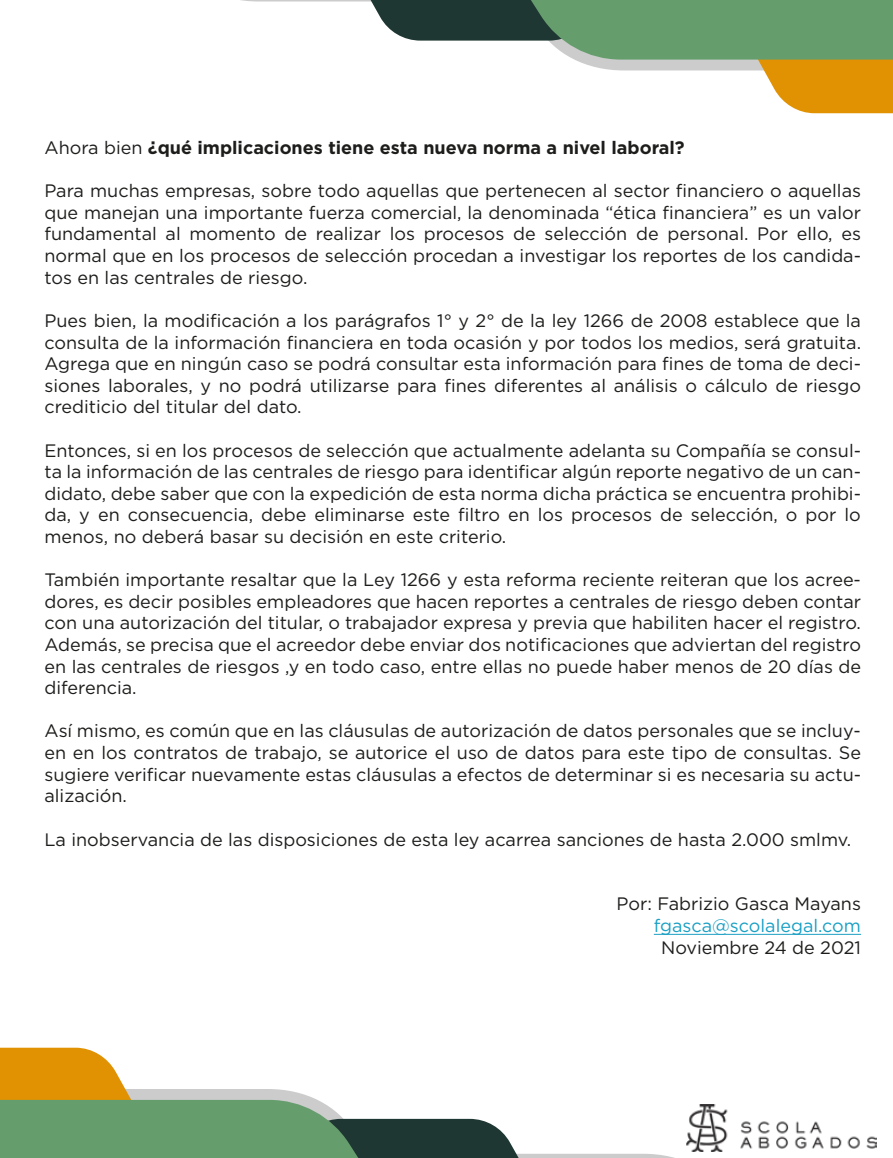
<style>
.page{position:relative;width:893px;height:1158px;background:#fff}
.page>*{position:absolute;margin:0;border:0;box-sizing:border-box;transform-origin:0 0}
.t1{font:18px/21.6px "Gotham";color:#1d1d1b;text-align:justify}
.t2{font:700 18px "Gotham";color:#1d1d1b}
.t3{font:18px "Gotham";color:#1ba0c4}
.s1{font-weight:400}
</style>
<div class="page">
<svg style="left:241px;top:0;width:652px;height:113px"></svg>
<svg style="left:0;top:1047px;width:723px;height:111px"></svg>
<img style="left:687px;top:1104px;width:189px;height:47px">
<hr style="left:654px;top:934px;width:207px;height:1px;background:#1ba0c4">
<p class="t2" style="left:44px;top:136px;width:642px"><span class="s1">Ahora bien</span> ¿qué implicaciones tiene esta nueva norma a nivel laboral?</p>
<p class="t1" style="left:44px;top:180px;width:818px">Para muchas empresas, sobre todo aquellas que pertenecen al sector financiero o aquellas que manejan una importante fuerza comercial, la denominada “ética financiera” es un valor fundamental al momento de realizar los procesos de selección de personal. Por ello, es normal que en los procesos de selección procedan a investigar los reportes de los candida&shy;tos en las centrales de riesgo.</p>
<p class="t1" style="left:44px;top:309px;width:818px">Pues bien, la modificación a los parágrafos 1° y 2° de la ley 1266 de 2008 establece que la consulta de la información financiera en toda ocasión y por todos los medios, será gratuita.<br>Agrega que en ningún caso se podrá consultar esta información para fines de toma de deci&shy;siones laborales, y no podrá utilizarse para fines diferentes al análisis o cálculo de riesgo crediticio del titular del dato.</p>
<p class="t1" style="left:44px;top:439px;width:818px">Entonces, si en los procesos de selección que actualmente adelanta su Compañía se consul&shy;ta la información de las centrales de riesgo para identificar algún reporte negativo de un can&shy;didato, debe saber que con la expedición de esta norma dicha práctica se encuentra prohibi&shy;da, y en consecuencia, debe eliminarse este filtro en los procesos de selección, o por lo menos, no deberá basar su decisión en este criterio.</p>
<p class="t1" style="left:44px;top:568px;width:818px">También importante resaltar que la Ley 1266 y esta reforma reciente reiteran que los acree&shy;dores, es decir posibles empleadores que hacen reportes a centrales de riesgo deben contar con una autorización del titular, o trabajador expresa y previa que habiliten hacer el registro.<br>Además, se precisa que el acreedor debe enviar dos notificaciones que adviertan del registro en las centrales de riesgos ,y en todo caso, entre ellas no puede haber menos de 20 días de diferencia.</p>
<p class="t1" style="left:44px;top:720px;width:818px">Así mismo, es común que en las cláusulas de autorización de datos personales que se incluy&shy;en en los contratos de trabajo, se autorice el uso de datos para este tipo de consultas. Se sugiere verificar nuevamente estas cláusulas a efectos de determinar si es necesaria su actu&shy;alización.</p>
<p class="t1" style="left:44px;top:828px;width:808px">La inobservancia de las disposiciones de esta ley acarrea sanciones de hasta 2.000 smlmv.</p>
<p class="t1" style="left:616px;top:892px;width:246px">Por: Fabrizio Gasca Mayans</p>
<p class="t3" style="left:654px;top:914px;width:209px">fgasca@scolalegal.com</p>
<p class="t1" style="left:661px;top:936px;width:201px">Noviembre 24 de 2021</p>
</div>
